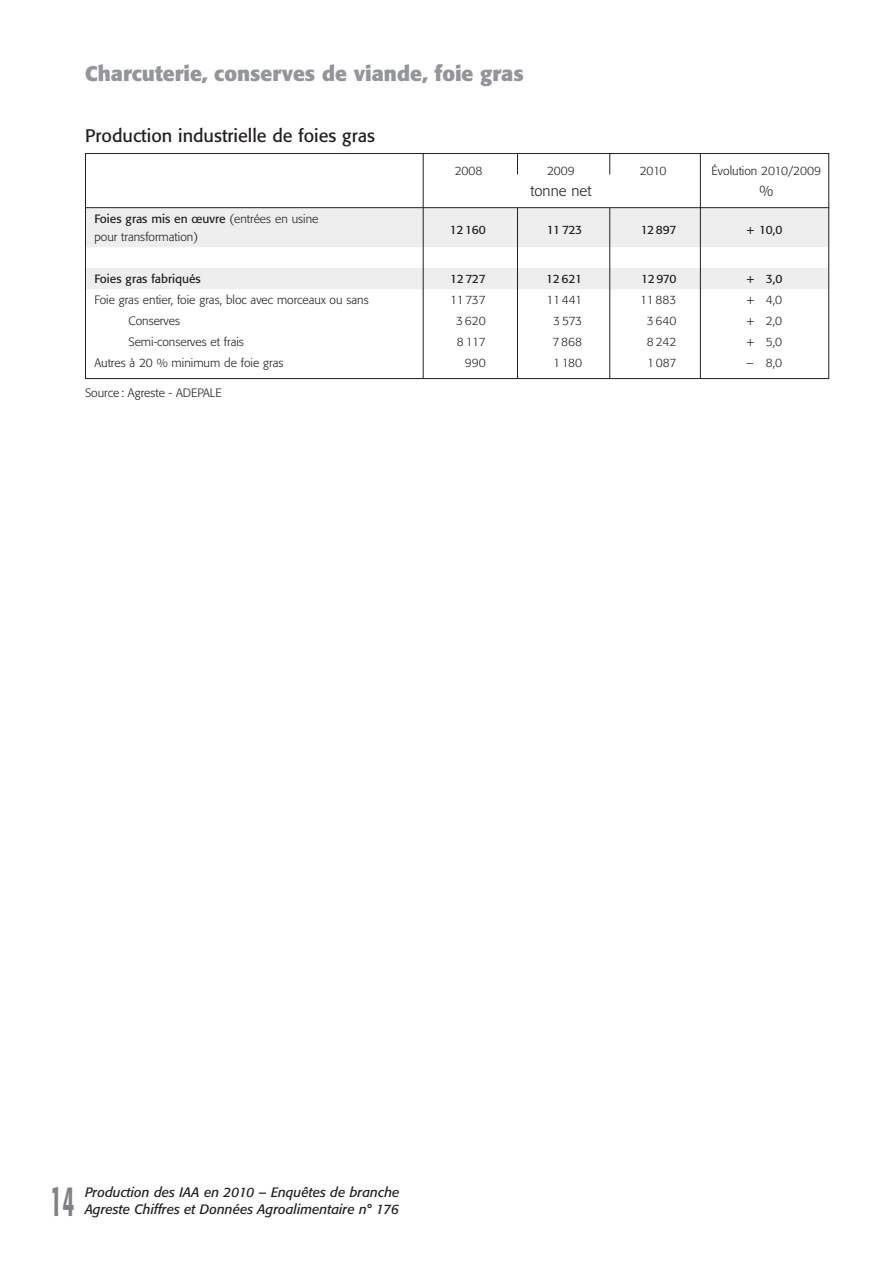
<style>
.page{position:relative;width:893px;height:1263px;background:#fff}
.page>*{position:absolute;margin:0;border:0;box-sizing:border-box;transform-origin:0 0}
.t1{font:500 42px "Formata";color:#808285;scale:.5 1}
.t2{font:700 21px "Formata";color:#939598}
.t3{font:18px "Formata";color:#231f20}
.t4{font:300 15px "Formata";color:#231f20}
.t5{font:italic 13.5px "Formata";color:#231f20}
.t6{font:300 12px/18px "Formata";color:#231f20}
.t7{font:12px "Formata";color:#231f20}
.s1{font-weight:400}
</style>
<div class="page">
<div style="left:86px;top:208px;width:742px;height:21px;background:#eeeeef"></div>
<div style="left:86px;top:226px;width:742px;height:21px;background:#eeeeef"></div>
<div style="left:86px;top:268px;width:742px;height:21px;background:#eeeeef"></div>
<div style="left:85px;top:153px;width:744px;height:226px;border:1px solid #231f20"></div>
<hr style="left:423px;top:153px;width:1px;height:225px;background:#231f20">
<svg style="left:517px;top:153px;width:1px;height:21px"></svg>
<svg style="left:609px;top:153px;width:1px;height:21px"></svg>
<hr style="left:517px;top:208px;width:1px;height:170px;background:#231f20">
<hr style="left:609px;top:208px;width:1px;height:170px;background:#231f20">
<hr style="left:700px;top:153px;width:1px;height:225px;background:#231f20">
<hr style="left:85px;top:207px;width:744px;height:1px;background:#231f20">
<h2 class="t2" style="left:85px;top:64px;width:440px">Charcuterie, conserves de viande, foie gras</h2>
<h3 class="t3" style="left:85px;top:128px;width:292px">Production industrielle de foies gras</h3>
<p class="t6" style="left:455px;top:163px;width:29px">2008</p>
<p class="t6" style="left:547px;top:163px;width:29px">2009</p>
<p class="t6" style="left:640px;top:163px;width:28px">2010</p>
<p class="t6" style="left:712px;top:163px;width:111px">Évolution 2010/2009</p>
<p class="t4" style="left:530px;top:185px;width:63px">tonne net</p>
<p class="t4" style="left:759px;top:185px;width:15px">%</p>
<p class="t6" style="left:94px;top:211px;width:225px"><span class="s1">Foies gras mis en œuvre</span> (entrées en usine pour transformation)</p>
<p class="t7" style="left:450px;top:224px;width:37px">12 160</p>
<p class="t7" style="left:547px;top:224px;width:37px">11 723</p>
<p class="t7" style="left:641px;top:224px;width:37px">12 897</p>
<p class="t7" style="left:746px;top:224px;width:38px">+ 10,0</p>
<p class="t7" style="left:94px;top:274px;width:108px">Foies gras fabriqués</p>
<p class="t7" style="left:450px;top:274px;width:37px">12 727</p>
<p class="t7" style="left:546px;top:274px;width:37px">12621</p>
<p class="t7" style="left:641px;top:274px;width:37px">12 970</p>
<p class="t7" style="left:746px;top:274px;width:38px">+ 3,0</p>
<p class="t6" style="left:94px;top:292px;width:276px">Foie gras entier, foie gras, bloc avec morceaux ou sans</p>
<p class="t6" style="left:450px;top:292px;width:37px">11 737</p>
<p class="t6" style="left:547px;top:292px;width:37px">11 441</p>
<p class="t6" style="left:640px;top:292px;width:38px">11883</p>
<p class="t6" style="left:746px;top:292px;width:37px">+ 4,0</p>
<p class="t6" style="left:128px;top:313px;width:53px">Conserves</p>
<p class="t6" style="left:456px;top:313px;width:31px">3 620</p>
<p class="t6" style="left:553px;top:313px;width:30px">3 573</p>
<p class="t6" style="left:647px;top:313px;width:31px">3 640</p>
<p class="t6" style="left:746px;top:313px;width:37px">+ 2,0</p>
<p class="t6" style="left:128px;top:334px;width:117px">Semi-conserves et frais</p>
<p class="t6" style="left:457px;top:334px;width:30px">8 117</p>
<p class="t6" style="left:553px;top:334px;width:31px">7868</p>
<p class="t6" style="left:647px;top:334px;width:31px">8 242</p>
<p class="t6" style="left:746px;top:334px;width:37px">+ 5,0</p>
<p class="t6" style="left:94px;top:355px;width:190px">Autres à 20 % minimum de foie gras</p>
<p class="t6" style="left:465px;top:355px;width:22px">990</p>
<p class="t6" style="left:553px;top:355px;width:31px">1 180</p>
<p class="t6" style="left:647px;top:355px;width:31px">1 087</p>
<p class="t6" style="left:746px;top:355px;width:37px">– 8,0</p>
<p class="t6" style="left:85px;top:384px;width:138px">Source : Agreste - ADEPALE</p>
<h1 class="t1" style="left:50px;top:1183px;width:50px">14</h1>
<p class="t5" style="left:85px;top:1186px;width:316px">Production des IAA en 2010 – Enquêtes de branche</p>
<p class="t5" style="left:85px;top:1203px;width:315px">Agreste Chiffres et Données Agroalimentaire n° 176</p>
</div>
